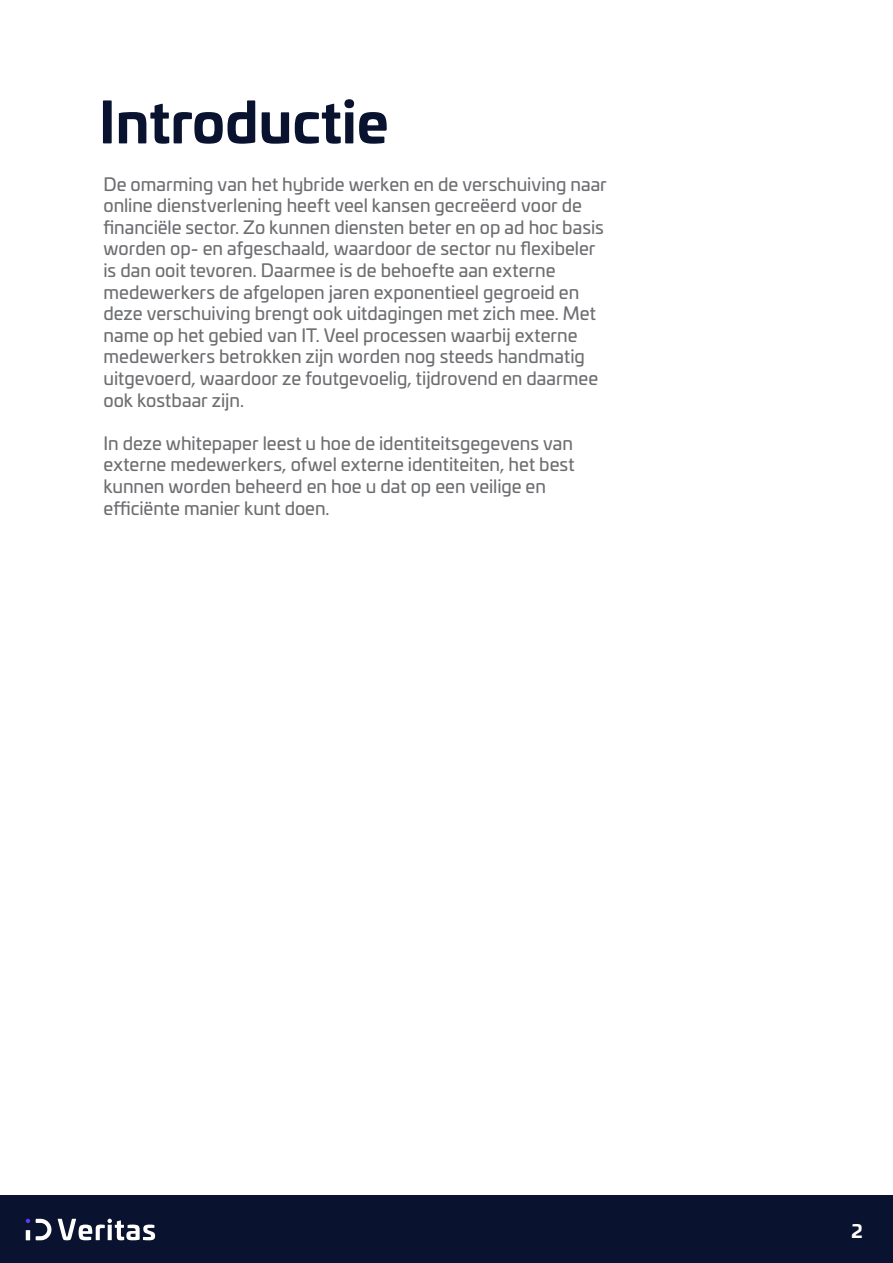
<style>
.page{position:relative;width:893px;height:1263px;background:#fff}
.page>*{position:absolute;margin:0;border:0;box-sizing:border-box;transform-origin:0 0}
.t1{font:700 55.5px "Univia Pro";color:#09122f}
.t2{font:18px/21.6px "Univia Pro";color:#6d6e71}
.t3{font:700 18px "Univia Pro";color:#fff}
</style>
<div class="page">
<div style="left:0;top:1195px;width:893px;height:68px;background:#09122f"></div>
<svg style="left:26px;top:1219px;width:4px;height:4px"></svg>
<svg style="left:36px;top:1219px;width:16px;height:21px"></svg>
<svg style="left:58px;top:1219px;width:97px;height:21px"></svg>
<hr style="left:26px;top:1230px;width:4px;height:10px;background:#fff">
<h1 class="t1" style="left:99px;top:78px;width:291px">Introductie</h1>
<p class="t2" style="left:104px;top:172px;width:505px">De omarming van het hybride werken en de verschuiving naar online dienstverlening heeft veel kansen gecreëerd voor de financiële sector. Zo kunnen diensten beter en op ad hoc basis worden op- en afgeschaald, waardoor de sector nu flexibeler is dan ooit tevoren. Daarmee is de behoefte aan externe medewerkers de afgelopen jaren exponentieel gegroeid en deze verschuiving brengt ook uitdagingen met zich mee. Met name op het gebied van IT. Veel processen waarbij externe medewerkers betrokken zijn worden nog steeds handmatig uitgevoerd, waardoor ze foutgevoelig, tijdrovend en daarmee ook kostbaar zijn.</p>
<p class="t2" style="left:104px;top:431px;width:473px">In deze whitepaper leest u hoe de identiteitsgegevens van externe medewerkers, ofwel externe identiteiten, het best kunnen worden beheerd en hoe u dat op een veilige en efficiënte manier kunt doen.</p>
<p class="t3" style="left:851px;top:1217px;width:13px">2</p>
</div>
